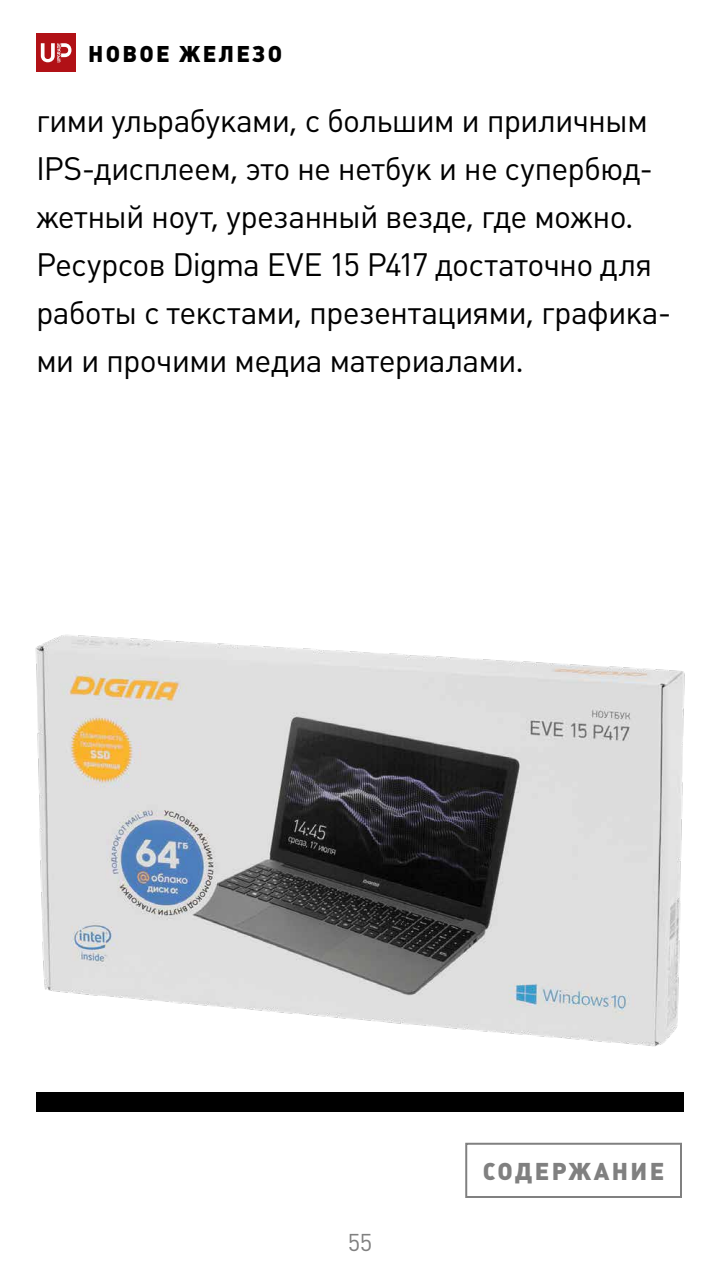
<style>
.page{position:relative;width:720px;height:1280px;background:#fff}
.page>*{position:absolute;margin:0;border:0;box-sizing:border-box;transform-origin:0 0}
.t1{font:32px/48px "Plumb C";letter-spacing:-.03em;color:#000}
.t2{font:24px "Plumb Black C";letter-spacing:.1em;color:#808080}
.t3{font:24px "Plumb C";color:#808080}
.t4{font:22.5px "Plumb Black C";letter-spacing:.1em;color:#000}
</style>
<div class="page">
<div style="left:36px;top:34px;width:39px;height:38px;background:#b11116"></div>
<svg style="left:41px;top:43px;width:30px;height:19px"></svg>
<div style="left:36px;top:1092px;width:648px;height:20px;background:#000"></div>
<div style="left:465px;top:1143px;width:217px;height:55px;border:2px solid #808080"></div>
<img style="left:35px;top:635px;width:650px;height:412px">
<p class="t4" style="left:88px;top:41px;width:195px">НОВОЕ ЖЕЛЕЗО</p>
<p class="t1" style="left:36px;top:97px;width:637px">гими ульрабуками, с большим и приличным IPS-дисплеем, это не нетбук и не супербюд&shy;жетный ноут, урезанный везде, где можно.<br>Ресурсов Digma EVE 15 P417 достаточно для работы с текстами, презентациями, графика&shy;ми и прочими медиа материалами.</p>
<p class="t3" style="left:348px;top:1228px;width:26px">55</p>
<p class="t2" style="left:483px;top:1158px;width:183px">СОДЕРЖАНИЕ</p>
</div>
